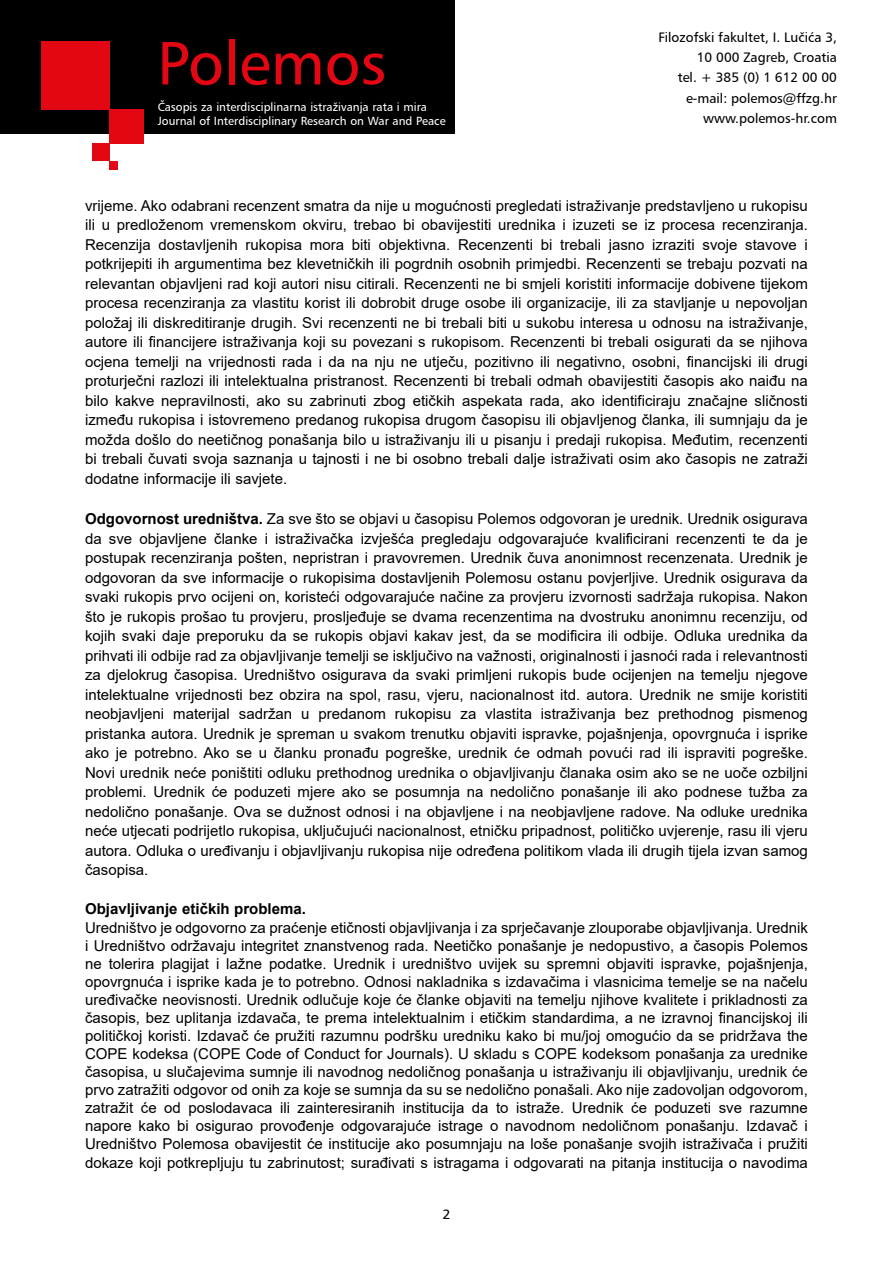
<style>
.page{position:relative;width:893px;height:1263px;background:#fff}
.page>*{position:absolute;margin:0;border:0;box-sizing:border-box;transform-origin:0 0}
.t1{font:61.05px "My FRUIT";color:#e30613}
.t2{font:15px/19.5px "Arial";color:#000;text-align:justify}
.t3{font:700 15px "Arial";color:#000}
.t4{font:13.5px/20.4px "My FRUIT";color:#000;text-align:right}
.t5{font:13.5px "My FRUIT";color:#000;scale:1.06 1}
.t6{font:11.7px/14.1px "My FRUIT";color:#fff}
.s1{font-weight:700}
</style>
<div class="page">
<div style="left:0;top:0;width:454px;height:134px;background:#000"></div>
<div style="left:42px;top:42px;width:68px;height:68px;background:#e30613"></div>
<div style="left:110px;top:110px;width:34px;height:34px;background:#e30613"></div>
<div style="left:93px;top:144px;width:17px;height:17px;background:#e30613"></div>
<div style="left:110px;top:161px;width:8px;height:8px;background:#e30613"></div>
<h1 class="t1" style="left:157px;top:25px;width:231px">Polemos</h1>
<p class="t6" style="left:158px;top:100px;width:289px">Časopis za interdisciplinarna istra&lt;ivanja rata i mira<br>Journal of Interdisciplinary Research on War and Peace</p>
<p class="t4" style="left:658px;top:26px;width:180px">Filozofski fakultet, I. Lučića 3,<br>10 000 Zagreb, Croatia<br>tel. + 385 (0) 1 612 00 00 e-mail: polemos@ffzg.hr www.polemos-hr.com</p>
<p class="t2" style="left:85px;top:196px;width:724px">vrijeme. Ako odabrani recenzent smatra da nije u mogućnosti pregledati istraživanje predstavljeno u rukopisu ili u predloženom vremenskom okviru, trebao bi obavijestiti urednika i izuzeti se iz procesa recenziranja.<br>Recenzija dostavljenih rukopisa mora biti objektivna. Recenzenti bi trebali jasno izraziti svoje stavove i potkrijepiti ih argumentima bez klevetničkih ili pogrdnih osobnih primjedbi. Recenzenti se trebaju pozvati na relevantan objavljeni rad koji autori nisu citirali. Recenzenti ne bi smjeli koristiti informacije dobivene tijekom procesa recenziranja za vlastitu korist ili dobrobit druge osobe ili organizacije, ili za stavljanje u nepovoljan položaj ili diskreditiranje drugih. Svi recenzenti ne bi trebali biti u sukobu interesa u odnosu na istraživanje, autore ili financijere istraživanja koji su povezani s rukopisom. Recenzenti bi trebali osigurati da se njihova ocjena temelji na vrijednosti rada i da na nju ne utječu, pozitivno ili negativno, osobni, financijski ili drugi proturječni razlozi ili intelektualna pristranost. Recenzenti bi trebali odmah obavijestiti časopis ako naiđu na bilo kakve nepravilnosti, ako su zabrinuti zbog etičkih aspekata rada, ako identificiraju značajne sličnosti između rukopisa i istovremeno predanog rukopisa drugom časopisu ili objavljenog članka, ili sumnjaju da je možda došlo do neetičnog ponašanja bilo u istraživanju ili u pisanju i predaji rukopisa. Međutim, recenzenti bi trebali čuvati svoja saznanja u tajnosti i ne bi osobno trebali dalje istraživati osim ako časopis ne zatraži dodatne informacije ili savjete.</p>
<p class="t2" style="left:85px;top:509px;width:724px"><span class="s1">Odgovornost uredništva.</span> Za sve što se objavi u časopisu Polemos odgovoran je urednik. Urednik osigurava da sve objavljene članke i istraživačka izvješća pregledaju odgovarajuće kvalificirani recenzenti te da je postupak recenziranja pošten, nepristran i pravovremen. Urednik čuva anonimnost recenzenata. Urednik je odgovoran da sve informacije o rukopisima dostavljenih Polemosu ostanu povjerljive. Urednik osigurava da svaki rukopis prvo ocijeni on, koristeći odgovarajuće načine za provjeru izvornosti sadržaja rukopisa. Nakon što je rukopis prošao tu provjeru, prosljeđuje se dvama recenzentima na dvostruku anonimnu recenziju, od kojih svaki daje preporuku da se rukopis objavi kakav jest, da se modificira ili odbije. Odluka urednika da prihvati ili odbije rad za objavljivanje temelji se isključivo na važnosti, originalnosti i jasnoći rada i relevantnosti za djelokrug časopisa. Uredništvo osigurava da svaki primljeni rukopis bude ocijenjen na temelju njegove intelektualne vrijednosti bez obzira na spol, rasu, vjeru, nacionalnost itd. autora. Urednik ne smije koristiti neobjavljeni materijal sadržan u predanom rukopisu za vlastita istraživanja bez prethodnog pismenog pristanka autora. Urednik je spreman u svakom trenutku objaviti ispravke, pojašnjenja, opovrgnuća i isprike ako je potrebno. Ako se u članku pronađu pogreške, urednik će odmah povući rad ili ispraviti pogreške.<br>Novi urednik neće poništiti odluku prethodnog urednika o objavljivanju članaka osim ako se ne uoče ozbiljni problemi. Urednik će poduzeti mjere ako se posumnja na nedolično ponašanje ili ako podnese tužba za nedolično ponašanje. Ova se dužnost odnosi i na objavljene i na neobjavljene radove. Na odluke urednika neće utjecati podrijetlo rukopisa, uključujući nacionalnost, etničku pripadnost, političko uvjerenje, rasu ili vjeru autora. Odluka o uređivanju i objavljivanju rukopisa nije određena politikom vlada ili drugih tijela izvan samog časopisa.</p>
<p class="t3" style="left:85px;top:898px;width:222px">Objavljivanje etičkih problema.</p>
<p class="t2" style="left:85px;top:918px;width:724px;line-height:18px">Uredništvo je odgovorno za praćenje etičnosti objavljivanja i za sprječavanje zlouporabe objavljivanja. Urednik i Uredništvo održavaju integritet znanstvenog rada. Neetičko ponašanje je nedopustivo, a časopis Polemos ne tolerira plagijat i lažne podatke. Urednik i uredništvo uvijek su spremni objaviti ispravke, pojašnjenja, opovrgnuća i isprike kada je to potrebno. Odnosi nakladnika s izdavačima i vlasnicima temelje se na načelu uređivačke neovisnosti. Urednik odlučuje koje će članke objaviti na temelju njihove kvalitete i prikladnosti za časopis, bez uplitanja izdavača, te prema intelektualnim i etičkim standardima, a ne izravnoj financijskoj ili političkoj koristi. Izdavač će pružiti razumnu podršku uredniku kako bi mu/joj omogućio da se pridržava the COPE kodeksa (COPE Code of Conduct for Journals). U skladu s COPE kodeksom ponašanja za urednike časopisa, u slučajevima sumnje ili navodnog nedoličnog ponašanja u istraživanju ili objavljivanju, urednik će prvo zatražiti odgovor od onih za koje se sumnja da su se nedolično ponašali. Ako nije zadovoljan odgovorom, zatražit će od poslodavaca ili zainteresiranih institucija da to istraže. Urednik će poduzeti sve razumne napore kako bi osigurao provođenje odgovarajuće istrage o navodnom nedoličnom ponašanju. Izdavač i Uredništvo Polemosa obavijestit će institucije ako posumnjaju na loše ponašanje svojih istraživača i pružiti dokaze koji potkrepljuju tu zabrinutost; surađivati s istragama i odgovarati na pitanja institucija o navodima</p>
<p class="t5" style="left:442px;top:1206px;width:9px">2</p>
</div>
